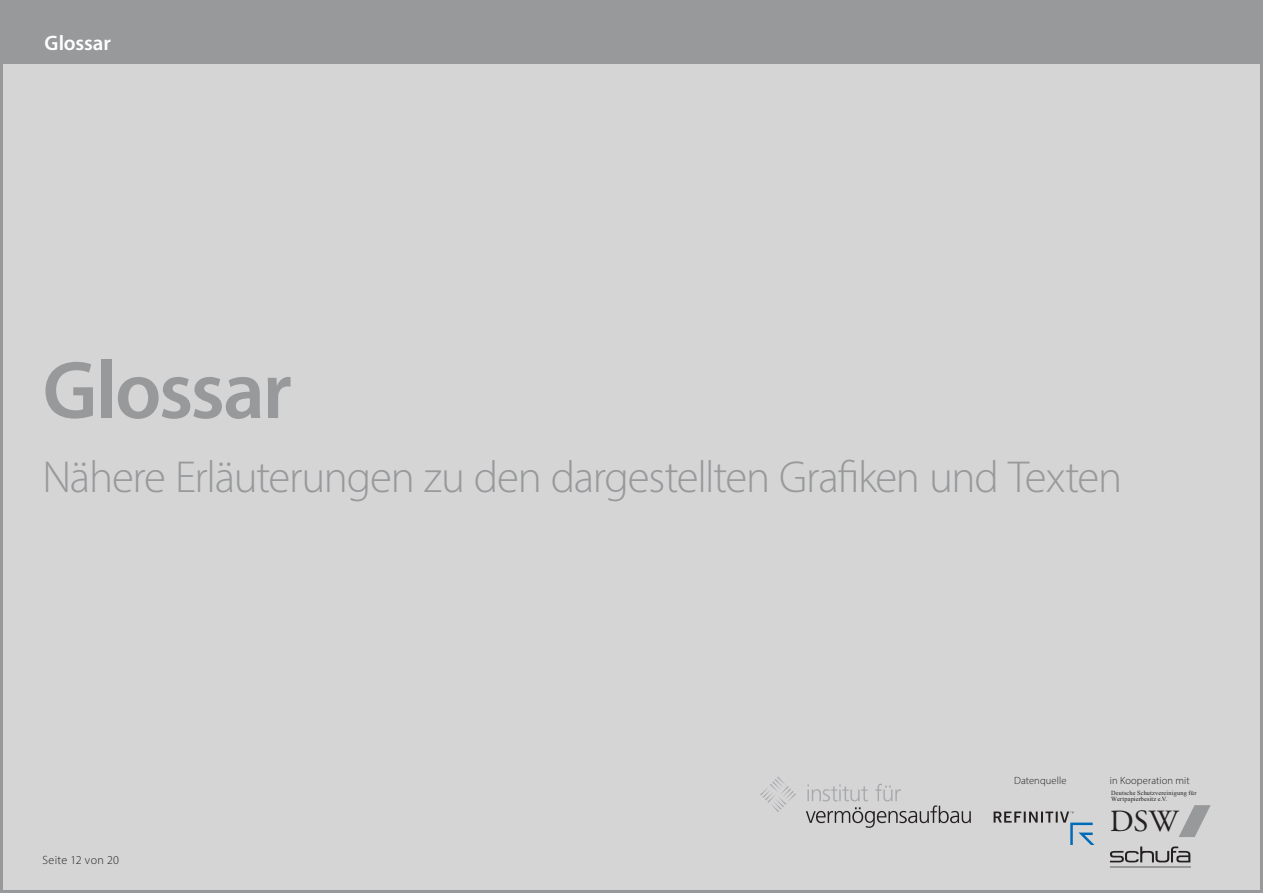
<style>
.page{position:relative;width:1263px;height:893px;background:#fff}
.page>*{position:absolute;margin:0;border:0;box-sizing:border-box;transform-origin:0 0}
.t1{font:600 82.5px "Myriad Pro";letter-spacing:-.03em;color:#98999b}
.t2{font:300 45px "Myriad Pro";letter-spacing:-.03em;color:#98999b}
.t3{font:30.75px "Adobe Garamond Pro";color:#231f20}
.t4{font:600 21px "Myriad Pro";letter-spacing:-.005em;color:#fff}
.t5{font:300 12px "Myriad Pro";letter-spacing:.025em;color:#231f20}
.t6{font:300 10.5px "Myriad Pro";letter-spacing:.01em;color:#231f20}
.t7{font:6.3px/6.6px "Times New Roman";letter-spacing:.02em;color:#231f20}
</style>
<div class="page">
<div style="left:2px;top:2px;width:1259px;height:889px;background:#d5d5d6"></div>
<div style="left:0;top:0;width:1263px;height:64px;background:#98999b"></div>
<svg style="left:1110px;top:846px;width:80px;height:16px"></svg>
<hr style="left:1110px;top:866px;width:80px;height:1px;background:#98999b">
<svg style="left:1179px;top:805px;width:32px;height:32px"></svg>
<svg style="left:993px;top:811px;width:101px;height:34px"></svg>
<svg style="left:806px;top:784px;width:165px;height:44px"></svg>
<svg style="left:760px;top:777px;width:36px;height:35px"></svg>
<p class="t4" style="left:45px;top:29px;width:68px">Glossar</p>
<p class="t1" style="left:43px;top:338px;width:251px">Glossar</p>
<p class="t2" style="left:43px;top:450px;width:1081px">Nähere Erläuterungen zu den dargestellten Grafiken und Texten</p>
<p class="t6" style="left:1014px;top:774px;width:54px">Datenquelle</p>
<p class="t6" style="left:1110px;top:774px;width:81px">in Kooperation mit</p>
<p class="t7" style="left:1111px;top:789px;width:87px">Deutsche Schutzvereinigung für<br>Wertpapierbesitz e.V.</p>
<p class="t5" style="left:43px;top:852px;width:78px">Seite 12 von 20</p>
<p class="t3" style="left:1110px;top:803px;width:70px">DSW</p>
</div>
